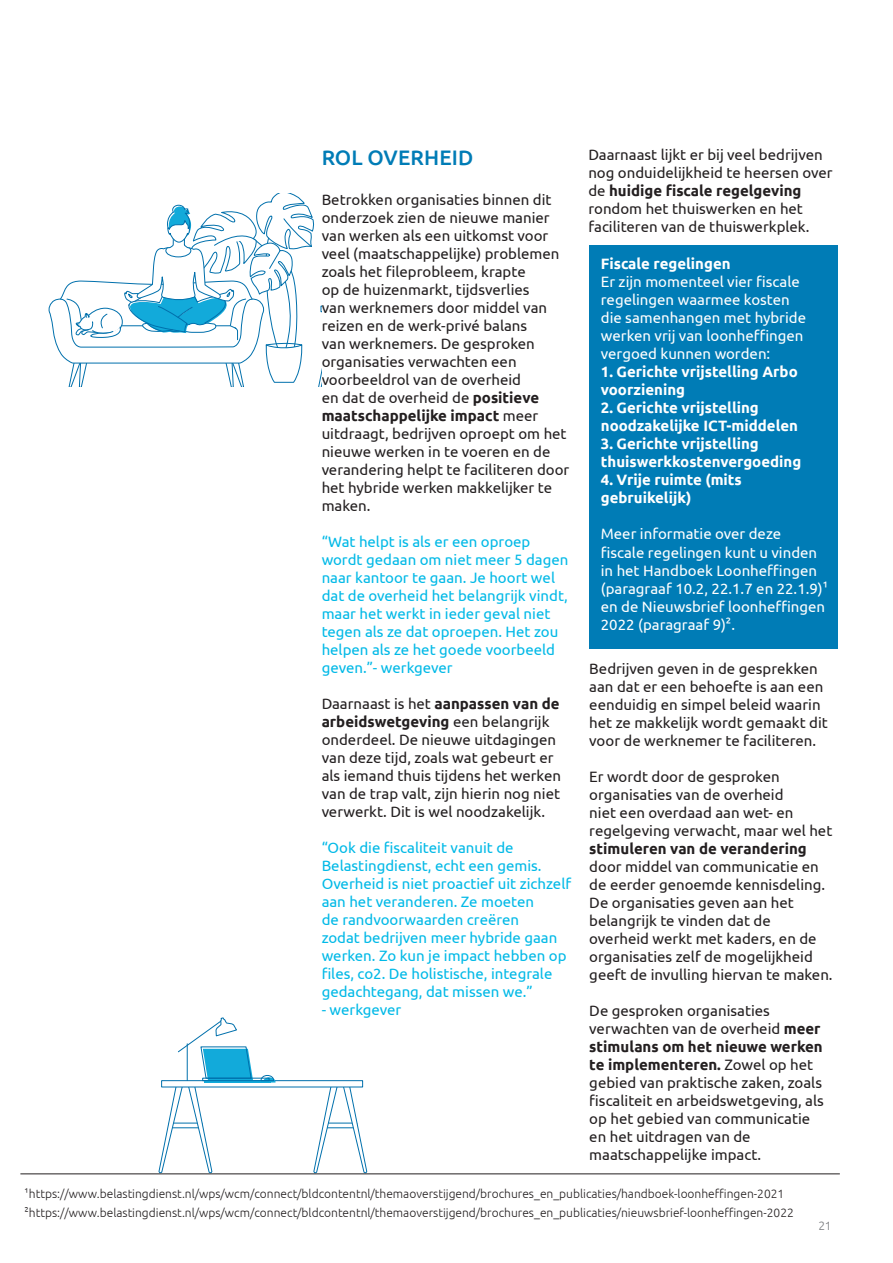
<style>
.page{position:relative;width:893px;height:1263px;background:#fff}
.page>*{position:absolute;margin:0;border:0;box-sizing:border-box;transform-origin:0 0}
.t1{font:500 21px "Ubuntu";letter-spacing:.005em;color:#007cb6}
.t2{font:15px/18px "Ubuntu";color:#231f20}
.t3{font:15px/18px "Ubuntu";color:#00b9e7}
.t4{font:15px/18px "Ubuntu";color:#fff}
.t5{font:700 15px/18px "Ubuntu";color:#fff}
.t6{font:300 12px "Ubuntu";color:#231f20}
.t7{font:300 12px "Ubuntu";color:#76787b}
.s1{font-weight:700}
</style>
<div class="page">
<div style="left:589px;top:245px;width:249px;height:404px;background:#007cb6"></div>
<svg style="left:313px;top:1080px;width:54px;height:95px"></svg>
<div style="left:162px;top:1081px;width:201px;height:6px;background:#fff"></div>
<div style="left:161px;top:1080px;width:202px;height:7px;border:1px solid #0070ac"></div>
<hr style="left:205px;top:1080px;width:66px;height:2px;background:#12aada">
<svg style="left:261px;top:1075px;width:15px;height:7px"></svg>
<div style="left:202px;top:1078px;width:67px;height:3px;border:1px solid #0070ac"></div>
<svg style="left:158px;top:1017px;width:95px;height:158px"></svg>
<svg style="left:48px;top:193px;width:274px;height:193px"></svg>
<hr style="left:20px;top:1173px;width:820px;height:1px;background:#231f20">
<p class="t2" style="left:588px;top:146px;width:246px">Daarnaast lijkt er bij veel bedrijven nog onduidelijkheid te heersen over de <span class="s1">huidige fiscale regelgeving </span>rondom het thuiswerken en het faciliteren van de thuiswerkplek.</p>
<p class="t5" style="left:601px;top:255px;width:131px">Fiscale regelingen</p>
<p class="t4" style="left:601px;top:273px;width:207px">Er zijn momenteel vier fiscale regelingen waarmee kosten die samenhangen met hybride werken vrij van loonheffingen vergoed kunnen worden:</p>
<p class="t5" style="left:601px;top:363px;width:198px">1. Gerichte vrijstelling Arbo voorziening</p>
<p class="t5" style="left:601px;top:399px;width:199px">2. Gerichte vrijstelling noodzakelijke ICT-middelen</p>
<p class="t5" style="left:601px;top:435px;width:202px">3. Gerichte vrijstelling thuiswerkkostenvergoeding</p>
<p class="t5" style="left:601px;top:471px;width:143px">4. Vrije ruimte (mits gebruikelijk)</p>
<p class="t4" style="left:601px;top:525px;width:229px">Meer informatie over deze fiscale regelingen kunt u vinden in het Handboek Loonheffingen (paragraaf 10.2, 22.1.7 en 22.1.9)1 en de Nieuwsbrief loonheffingen<br>2022 (paragraaf 9)2.</p>
<p class="t2" style="left:589px;top:659px;width:240px">Bedrijven geven in de gesprekken aan dat er een behoefte is aan een eenduidig en simpel beleid waarin het ze makkelijk wordt gemaakt dit voor de werknemer te faciliteren.</p>
<p class="t2" style="left:589px;top:767px;width:245px">Er wordt door de gesproken organisaties van de overheid<br>niet een overdaad aan wet- en regelgeving verwacht, maar wel het <span class="s1">stimuleren van de verandering </span>door middel van communicatie en de eerder genoemde kennisdeling.<br>De organisaties geven aan het belangrijk te vinden dat de overheid werkt met kaders, en de organisaties zelf de mogelijkheid geeft de invulling hiervan te maken.</p>
<p class="t2" style="left:589px;top:1001px;width:236px">De gesproken organisaties verwachten van de overheid <span class="s1">meer stimulans om het nieuwe werken te implementeren.</span> Zowel op het gebied van praktische zaken, zoals fiscaliteit en arbeidswetgeving, als op het gebied van communicatie en het uitdragen van de maatschappelijke impact.</p>
<p class="t6" style="left:25px;top:1186px;width:761px">1https://www.belastingdienst.nl/wps/wcm/connect/bldcontentnl/themaoverstijgend/brochures_en_publicaties/handboek-loonheffingen-2021</p>
<p class="t6" style="left:25px;top:1205px;width:771px">2https://www.belastingdienst.nl/wps/wcm/connect/bldcontentnl/themaoverstijgend/brochures_en_publicaties/nieuwsbrief-loonheffingen-2022</p>
<p class="t1" style="left:322px;top:144px;width:153px">ROL OVERHEID</p>
<p class="t2" style="left:322px;top:190px;width:249px">Betrokken organisaties binnen dit onderzoek zien de nieuwe manier van werken als een uitkomst voor veel (maatschappelijke) problemen zoals het fileprobleem, krapte<br>op de huizenmarkt, tijdsverlies<br>van werknemers door middel van reizen en de werk-privé balans<br>van werknemers. De gesproken organisaties verwachten een voorbeeldrol van de overheid<br>en dat de overheid de <span class="s1">positieve maatschappelijke impact</span> meer uitdraagt, bedrijven oproept om het nieuwe werken in te voeren en de verandering helpt te faciliteren door het hybride werken makkelijker te maken.</p>
<p class="t3" style="left:322px;top:532px;width:248px">“Wat helpt is als er een oproep wordt gedaan om niet meer 5 dagen naar kantoor te gaan. Je hoort wel dat de overheid het belangrijk vindt, maar het werkt in ieder geval niet tegen als ze dat oproepen. Het zou helpen als ze het goede voorbeeld geven.”- werkgever</p>
<p class="t2" style="left:322px;top:694px;width:241px">Daarnaast is het <span class="s1">aanpassen van de arbeidswetgeving</span> een belangrijk onderdeel. De nieuwe uitdagingen van deze tijd, zoals wat gebeurt er als iemand thuis tijdens het werken van de trap valt, zijn hierin nog niet verwerkt. Dit is wel noodzakelijk.</p>
<p class="t3" style="left:322px;top:838px;width:251px">“Ook die fiscaliteit vanuit de Belastingdienst, echt een gemis.<br>Overheid is niet proactief uit zichzelf aan het veranderen. Ze moeten<br>de randvoorwaarden creëren<br>zodat bedrijven meer hybride gaan werken. Zo kun je impact hebben op files, co2. De holistische, integrale gedachtegang, dat missen we.”</p>
<p class="t3" style="left:322px;top:1000px;width:81px">- werkgever</p>
<p class="t7" style="left:819px;top:1219px;width:15px">21</p>
</div>
